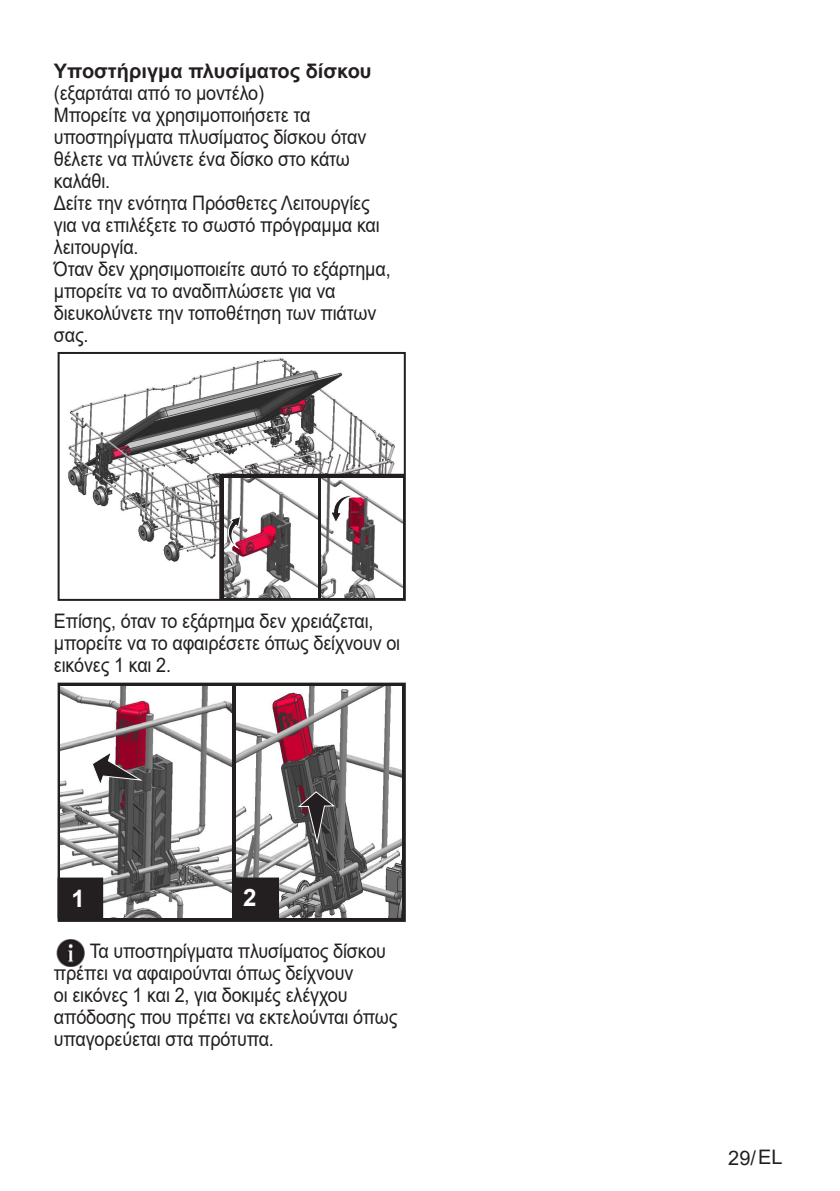
<style>
.page{position:relative;width:840px;height:1191px;background:#fff}
.page>*{position:absolute;margin:0;border:0;box-sizing:border-box;transform-origin:0 0}
.t1{font:700 24px "Arial";color:#fff}
.Yazi_alanlari{font:20px/22px "Arial";letter-spacing:-.01em;color:#231f20;scale:.9 1}
.Alt_Baslik{font:700 20px "Arial";color:#231f20}
.Yazi_alanlari-2{font:20px "Arial";letter-spacing:-.01em;color:#231f20}
</style>
<div class="page">
<img style="left:57px;top:352px;width:349px;height:229px">
<div style="left:58px;top:352px;width:347px;height:249px;border:2px solid #231f20"></div>
<div style="left:220px;top:475px;width:183px;height:123px;background:#231f20"></div>
<div style="left:219px;top:474px;width:185px;height:125px;border:2px solid #231f20"></div>
<img style="left:321px;top:478px;width:81px;height:120px">
<img style="left:224px;top:478px;width:93px;height:120px">
<svg style="left:228px;top:515px;width:13px;height:34px"></svg>
<svg style="left:330px;top:495px;width:28px;height:29px"></svg>
<svg style="left:61px;top:685px;width:341px;height:234px;fill:#231f20"></svg>
<div style="left:58px;top:682px;width:347px;height:240px;border:2px solid #231f20"></div>
<img style="left:60px;top:686px;width:171px;height:231px">
<img style="left:237px;top:686px;width:164px;height:231px">
<svg style="left:91px;top:749px;width:54px;height:38px"></svg>
<svg style="left:296px;top:790px;width:40px;height:57px;background:#5f5b5c"></svg>
<div style="left:59px;top:878px;width:43px;height:39px;background:#231f20"></div>
<div style="left:58px;top:877px;width:45px;height:41px;border:2px solid #231f20"></div>
<div style="left:234px;top:878px;width:44px;height:39px;background:#231f20"></div>
<div style="left:233px;top:877px;width:46px;height:41px;border:2px solid #231f20"></div>
<img style="left:56px;top:939px;width:29px;height:27px">
<p class="Alt_Baslik" style="left:54px;top:57px;width:319px">Υποστήριγμα πλυσίματος δίσκου</p>
<p class="Yazi_alanlari" style="left:54px;top:82px;width:235px">(εξαρτάται από το μοντέλο)</p>
<p class="Yazi_alanlari" style="left:54px;top:104px;width:348px">Μπορείτε να χρησιμοποιήσετε τα υποστηρίγματα πλυσίματος δίσκου όταν θέλετε να πλύνετε ένα δίσκο στο κάτω καλάθι.</p>
<p class="Yazi_alanlari" style="left:54px;top:192px;width:363px">Δείτε την ενότητα Πρόσθετες Λειτουργίες για να επιλέξετε το σωστό πρόγραμμα και λειτουργία.</p>
<p class="Yazi_alanlari" style="left:54px;top:258px;width:375px">Όταν δεν χρησιμοποιείτε αυτό το εξάρτημα, μπορείτε να το αναδιπλώσετε για να διευκολύνετε την τοποθέτηση των πιάτων σας.</p>
<p class="Yazi_alanlari" style="left:54px;top:610px;width:386px">Επίσης, όταν το εξάρτημα δεν χρειάζεται, μπορείτε να το αφαιρέσετε όπως δείχνουν οι εικόνες 1 και 2.</p>
<p class="t1" style="left:71px;top:882px;width:15px">1</p>
<p class="t1" style="left:243px;top:880px;width:15px">2</p>
<p class="Yazi_alanlari" style="left:54px;top:940px;width:383px;text-indent:36px">Τα υποστηρίγματα πλυσίματος δίσκου πρέπει να αφαιρούνται όπως δείχνουν<br>οι εικόνες 1 και 2, για δοκιμές ελέγχου απόδοσης που πρέπει να εκτελούνται όπως υπαγορεύεται στα πρότυπα.</p>
<p class="Yazi_alanlari-2" style="left:727px;top:1143px;width:56px">29/EL</p>
</div>
